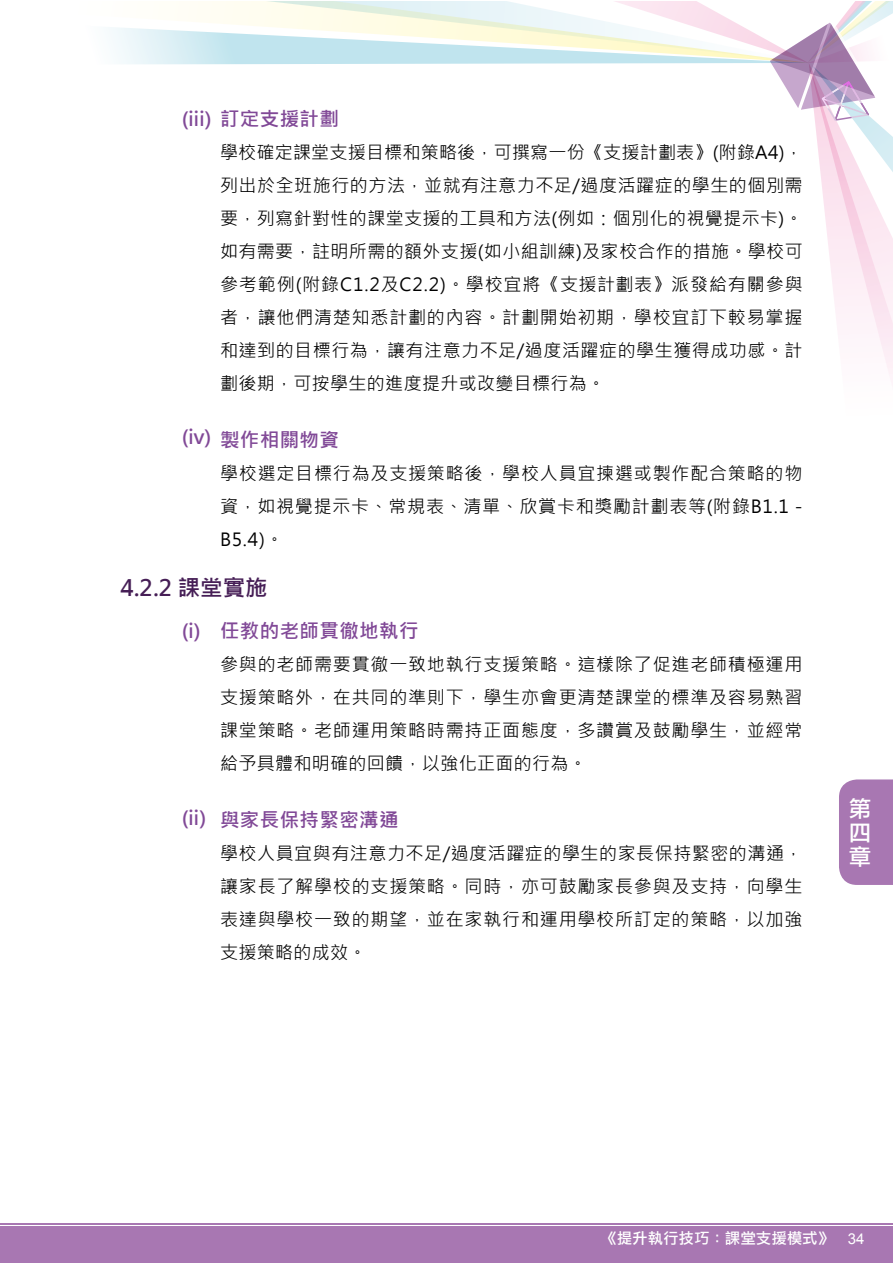
<style>
.page{position:relative;width:893px;height:1263px;background:#fff}
.page>*{position:absolute;margin:0;border:0;box-sizing:border-box;transform-origin:0 0}
.t1{font:700 22.5px "Microsoft Jheng Hei";color:#461e56}
.t2{font:22.5px/24px "Li Gothic Med";color:#fff;text-align:justify}
.t3{font:700 19.5px "Microsoft Jheng Hei";letter-spacing:.02em;color:#814997}
.t4{font:18px/33px "Microsoft Jheng Hei";letter-spacing:.04em;color:#000;text-align:justify}
.t5{font:15px "Li Gothic Med";letter-spacing:.03em;color:#fff}
.s1{font-family:"Arial"}
</style>
<div class="page">
<div style="left:0;top:1227px;width:892px;height:36px;background:#a877b2"></div>
<hr style="left:0;top:1223px;width:892px;height:2px;background:#a877b2">
<svg style="left:110px;top:1px;width:782px;height:381px"></svg>
<div style="left:839px;top:779px;width:53px;height:106px;background:#a877b2"></div>
<p class="t3" style="left:182px;top:105px;width:159px">(iii) 訂定支援計劃</p>
<p class="t4" style="left:220px;top:135px;width:584px">學校確定課堂支援目標和策略後，可撰寫一份《支援計劃表》(附錄A4)，列出於全班施行的方法，並就有注意力不足/過度活躍症的學生的個別需要，列寫針對性的課堂支援的工具和方法(例如：個別化的視覺提示卡)。如有需要，註明所需的額外支援(如小組訓練)及家校合作的措施。學校可參考範例(附錄C1.2及C2.2)。學校宜將《支援計劃表》派發給有關參與者，讓他們清楚知悉計劃的內容。計劃開始初期，學校宜訂下較易掌握和達到的目標行為，讓有注意力不足/過度活躍症的學生獲得成功感。計劃後期，可按學生的進度提升或改變目標行為。</p>
<p class="t3" style="left:220px;top:426px;width:120px">製作相關物資</p>
<p class="t4" style="left:220px;top:456px;width:584px">學校選定目標行為及支援策略後，學校人員宜揀選或製作配合策略的物資，如視覺提示卡、常規表、清單、欣賞卡和獎勵計劃表等(附錄B1.1 - B5.4)。</p>
<p class="t3" style="left:182px;top:423px;width:31px">(iv)</p>
<p class="t1" style="left:120px;top:572px;width:149px">4.2.2 課堂實施</p>
<p class="t3" style="left:182px;top:617px;width:21px">(i)</p>
<p class="t3" style="left:220px;top:617px;width:200px">任教的老師貫徹地執行</p>
<p class="t4" style="left:220px;top:647px;width:584px">參與的老師需要貫徹一致地執行支援策略。這樣除了促進老師積極運用支援策略外，在共同的準則下，學生亦會更清楚課堂的標準及容易熟習課堂策略。老師運用策略時需持正面態度，多讚賞及鼓勵學生，並經常給予具體和明確的回饋，以強化正面的行為。</p>
<p class="t3" style="left:220px;top:806px;width:180px">與家長保持緊密溝通</p>
<p class="t4" style="left:220px;top:836px;width:584px">學校人員宜與有注意力不足/過度活躍症的學生的家長保持緊密的溝通，讓家長了解學校的支援策略。同時，亦可鼓勵家長參與及支持，向學生表達與學校一致的期望，並在家執行和運用學校所訂定的策略，以加強支援策略的成效。</p>
<p class="t3" style="left:182px;top:804px;width:26px">(ii)</p>
<p class="t2" style="left:849px;top:796px;width:24px">第四章</p>
<p class="t5" style="left:602px;top:1230px;width:264px">《提升執行技巧：課堂支援模式》 <span class="s1">34</span></p>
</div>
